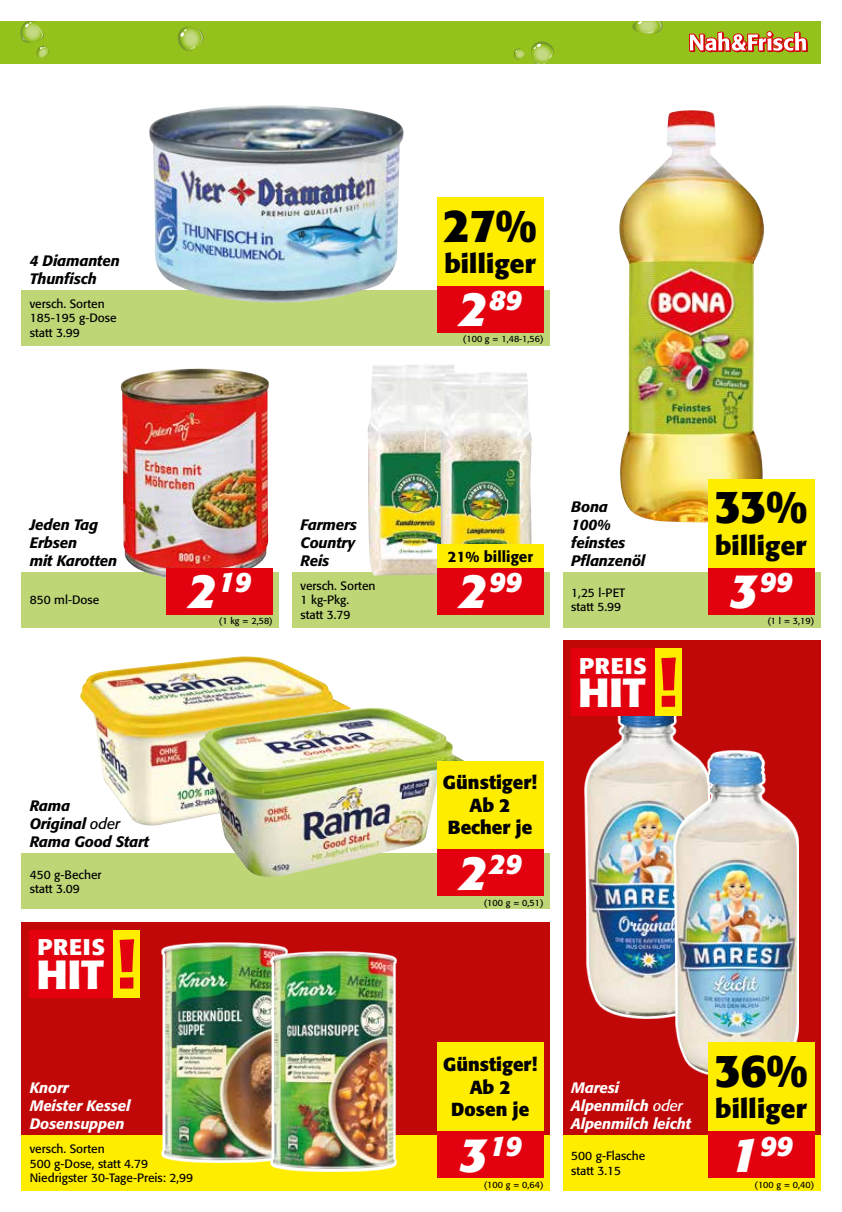
<style>
.page{position:relative;width:842px;height:1212px;background:#fff}
.page>*{position:absolute;margin:0;border:0;box-sizing:border-box;transform-origin:0 0}
.t1{font:700 45.9px "Formata";color:#000}
.t2{font:700 40.35px "Formata";letter-spacing:-.01em;color:#fff;scale:1.04 1}
.t3{font:italic 700 28.05px "Formata";color:#fff}
.t4{font:700 26.1px "Formata";letter-spacing:.01em;color:#000}
.t5{font:700 22.5px "Formata";letter-spacing:.03em;color:#fff;scale:1.04 1}
.t6{font:700 18.75px/22.5px "Formata";color:#000;text-align:center}
.t7{font:italic 500 15px/18px "Formata";letter-spacing:-.01em;color:#000}
.t8{font:italic 500 15px/18px "Formata";letter-spacing:-.01em;color:#fff}
.t9{font:500 15px "Formata";color:#000}
.t10{font:12px/14.4px "Formata";color:#000}
.t11{font:9px "Formata";color:#000}
.s1{font-size:48px}
.s2{font-weight:400}
</style>
<div class="page">
<div style="left:0;top:21px;width:821px;height:43px;background:#94c11c"></div>
<svg style="left:20px;top:21px;width:29px;height:37px"></svg>
<svg style="left:632px;top:21px;width:31px;height:13px"></svg>
<svg style="left:531px;top:41px;width:23px;height:23px"></svg>
<svg style="left:514px;top:48px;width:11px;height:12px"></svg>
<svg style="left:178px;top:27px;width:26px;height:24px"></svg>
<svg style="left:689px;top:31px;width:119px;height:21px"></svg>
<div style="left:21px;top:854px;width:529px;height:55px;background:#bfd677"></div>
<div style="left:563px;top:572px;width:258px;height:55px;background:#bfd677"></div>
<img style="left:619px;top:110px;width:145px;height:412px">
<div style="left:21px;top:290px;width:529px;height:55px;background:#bfd677"></div>
<img style="left:149px;top:105px;width:255px;height:198px">
<img style="left:80px;top:656px;width:271px;height:170px">
<img style="left:197px;top:708px;width:267px;height:169px">
<div style="left:437px;top:286px;width:107px;height:47px;background:#e3000f"></div>
<div style="left:437px;top:197px;width:107px;height:89px;background:#ffed00"></div>
<div style="left:708px;top:568px;width:106px;height:46px;background:#e3000f"></div>
<div style="left:708px;top:479px;width:106px;height:89px;background:#ffed00"></div>
<div style="left:21px;top:922px;width:529px;height:269px;background:#c00808"></div>
<div style="left:21px;top:1135px;width:529px;height:56px;background:#ffed00"></div>
<div style="left:30px;top:930px;width:83px;height:68px;background:#e3000f"></div>
<div style="left:113px;top:930px;width:27px;height:68px;background:#ffed00"></div>
<svg style="left:120px;top:939px;width:14px;height:49px"></svg>
<div style="left:437px;top:1042px;width:107px;height:89px;background:#ffed00"></div>
<div style="left:437px;top:1131px;width:107px;height:47px;background:#e3000f"></div>
<svg style="left:162px;top:942px;width:126px;height:220px"></svg>
<img style="left:164px;top:944px;width:122px;height:216px">
<svg style="left:271px;top:951px;width:126px;height:220px"></svg>
<img style="left:272px;top:953px;width:123px;height:216px">
<div style="left:437px;top:761px;width:107px;height:88px;background:#ffed00"></div>
<div style="left:437px;top:849px;width:107px;height:47px;background:#e3000f"></div>
<div style="left:563px;top:640px;width:258px;height:551px;background:#c00808"></div>
<div style="left:563px;top:1135px;width:258px;height:56px;background:#ffed00"></div>
<svg style="left:585px;top:774px;width:88px;height:244px"></svg>
<img style="left:587px;top:716px;width:101px;height:300px">
<svg style="left:673px;top:750px;width:126px;height:292px"></svg>
<img style="left:675px;top:753px;width:122px;height:322px">
<div style="left:708px;top:1131px;width:106px;height:47px;background:#e3000f"></div>
<div style="left:708px;top:1042px;width:106px;height:89px;background:#ffed00"></div>
<div style="left:571px;top:648px;width:84px;height:68px;background:#e3000f"></div>
<div style="left:655px;top:648px;width:27px;height:68px;background:#ffed00"></div>
<svg style="left:661px;top:657px;width:15px;height:50px"></svg>
<div style="left:292px;top:572px;width:258px;height:55px;background:#bfd677"></div>
<div style="left:21px;top:572px;width:258px;height:55px;background:#bfd677"></div>
<img style="left:367px;top:364px;width:88px;height:212px">
<img style="left:440px;top:372px;width:92px;height:172px">
<div style="left:437px;top:568px;width:107px;height:46px;background:#e3000f"></div>
<div style="left:437px;top:544px;width:107px;height:24px;background:#ffed00"></div>
<img style="left:121px;top:368px;width:148px;height:212px">
<div style="left:167px;top:568px;width:106px;height:46px;background:#e3000f"></div>
<p class="t7" style="left:30px;top:251px;width:92px">4 Diamanten<br>Thunfisch</p>
<p class="t10" style="left:30px;top:296px;width:88px">versch. Sorten<br>185-195 g-Dose statt 3.99</p>
<p class="t7" style="left:30px;top:515px;width:89px">Jeden Tag<br>Erbsen<br>mit Karotten</p>
<p class="t10" style="left:30px;top:593px;width:71px">850 ml-Dose</p>
<h3 class="t3" style="left:188px;top:565px;width:64px"><span class="s1">2</span>19</h3>
<p class="t11" style="left:219px;top:615px;width:55px">(1 kg = 2,58)</p>
<p class="t7" style="left:300px;top:515px;width:58px">Farmers<br>Country<br>Reis</p>
<p class="t10" style="left:300px;top:578px;width:76px">versch. Sorten<br>1 kg-Pkg.<br>statt 3.79</p>
<p class="t7" style="left:30px;top:797px;width:121px">Rama<br>Original <span class="s2">oder<br></span>Rama Good Start</p>
<p class="t10" style="left:30px;top:867px;width:73px">450 g-Becher statt 3.09</p>
<h3 class="t5" style="left:37px;top:933px;width:67px">PREIS</h3>
<h2 class="t2" style="left:36px;top:949px;width:66px">HIT</h2>
<p class="t8" style="left:30px;top:1079px;width:102px">Knorr<br>Meister Kessel<br>Dosensuppen</p>
<p class="t10" style="left:30px;top:1142px;width:165px">versch. Sorten<br>500 g-Dose, statt 4.79<br>Niedrigster 30-Tage-Preis: 2,99</p>
<h1 class="t1" style="left:444px;top:197px;width:95px">27%</h1>
<h3 class="t4" style="left:444px;top:247px;width:93px">billiger</h3>
<h3 class="t3" style="left:459px;top:283px;width:64px"><span class="s1">2</span>89</h3>
<p class="t11" style="left:463px;top:334px;width:82px">(100 g = 1,48-1,56)</p>
<p class="t9" style="left:448px;top:547px;width:87px">21% billiger</p>
<h3 class="t3" style="left:459px;top:565px;width:64px"><span class="s1">2</span>99</h3>
<h3 class="t6" style="left:443px;top:771px;width:96px">Günstiger!<br>Ab 2<br>Becher je</h3>
<h3 class="t3" style="left:459px;top:846px;width:64px"><span class="s1">2</span>29</h3>
<p class="t11" style="left:484px;top:897px;width:61px">(100 g = 0,51)</p>
<p class="t7" style="left:571px;top:497px;width:76px">Bona<br>100% feinstes<br>Pflanzenöl</p>
<p class="t10" style="left:571px;top:585px;width:55px">1,25 l-PET statt 5.99</p>
<h3 class="t5" style="left:579px;top:652px;width:67px">PREIS</h3>
<h2 class="t2" style="left:578px;top:667px;width:66px">HIT</h2>
<h1 class="t1" style="left:714px;top:478px;width:95px">33%</h1>
<h3 class="t4" style="left:715px;top:529px;width:93px">billiger</h3>
<h3 class="t3" style="left:730px;top:565px;width:64px"><span class="s1">3</span>99</h3>
<p class="t11" style="left:767px;top:615px;width:48px">(1 l = 3,19)</p>
<h3 class="t6" style="left:443px;top:1053px;width:96px">Günstiger!<br>Ab 2<br>Dosen je</h3>
<h3 class="t3" style="left:459px;top:1128px;width:64px"><span class="s1">3</span>19</h3>
<p class="t11" style="left:484px;top:1179px;width:61px">(100 g = 0,64)</p>
<p class="t8" style="left:571px;top:1079px;width:121px">Maresi<br>Alpenmilch <span class="s2">oder<br></span>Alpenmilch leicht</p>
<p class="t10" style="left:571px;top:1149px;width:75px">500 g-Flasche statt 3.15</p>
<h1 class="t1" style="left:714px;top:1042px;width:95px">36%</h1>
<h3 class="t4" style="left:715px;top:1092px;width:93px">billiger</h3>
<h3 class="t3" style="left:730px;top:1128px;width:64px"><span class="s1">1</span>99</h3>
<p class="t11" style="left:754px;top:1179px;width:61px">(100 g = 0,40)</p>
</div>
